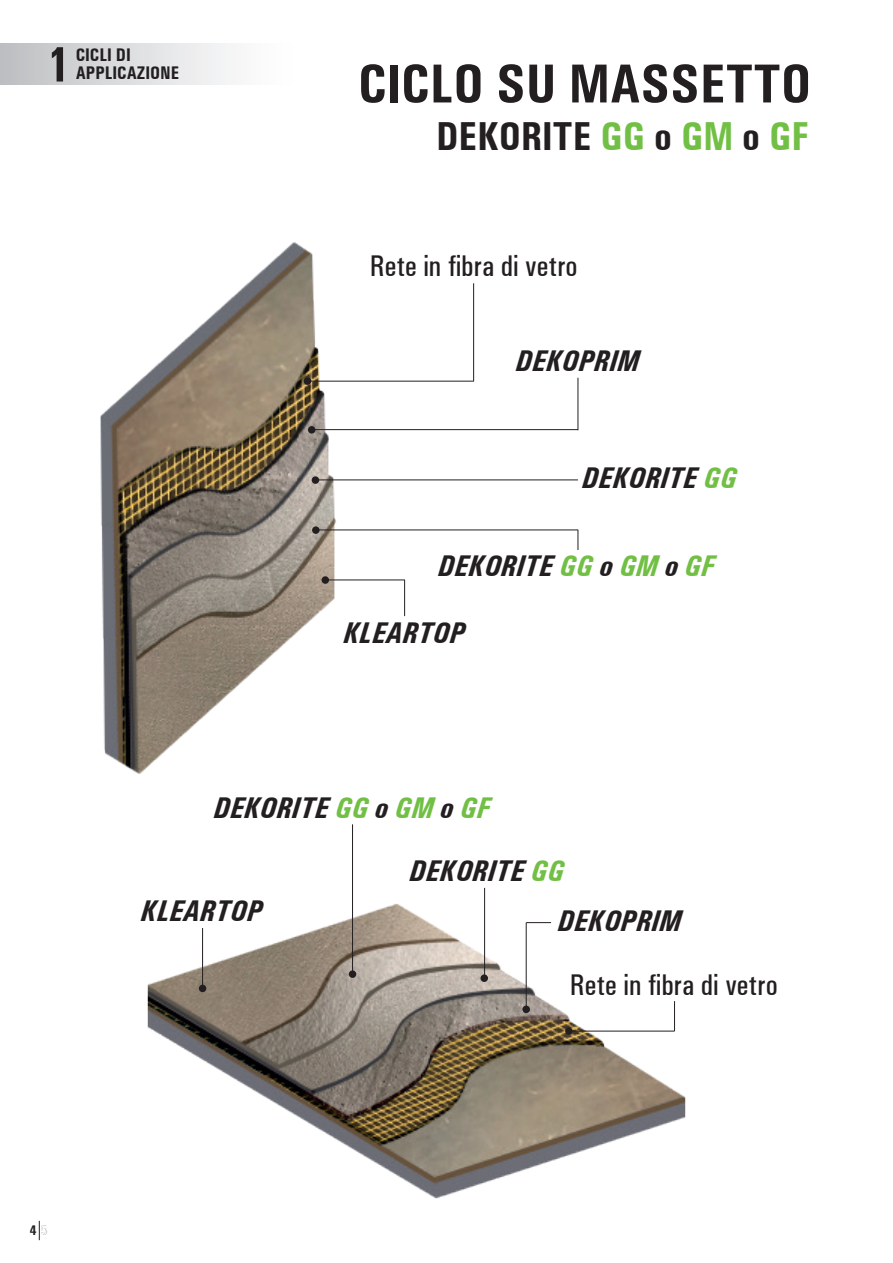
<style>
.page{position:relative;width:893px;height:1263px;background:#fff}
.page>*{position:absolute;margin:0;border:0;box-sizing:border-box;transform-origin:0 0}
.t1{font:700 condensed 55.5px "Univers";color:#231f20}
.t2{font:700 condensed 50.25px "Univers";color:#231f20}
.t3{font:700 condensed 40.5px "Univers";color:#231f20}
.t4{font:italic 700 condensed 30px "Univers";color:#231f20}
.t5{font:500 condensed 30px "Univers";color:#231f20}
.t6{font:700 condensed 18.3px/18px "Univers";color:#231f20}
.t7{font:700 condensed 13.95px "Univers";color:#231f20}
.s1{color:#71bf44}
.s2{font-weight:500}
</style>
<div class="page">
<img style="left:147px;top:887px;width:539px;height:312px">
<img style="left:100px;top:242px;width:409px;height:532px">
<hr style="left:312px;top:429px;width:266px;height:1px;background:#231f20">
<hr style="left:325px;top:579px;width:80px;height:1px;background:#231f20">
<hr style="left:308px;top:381px;width:166px;height:1px;background:#231f20">
<hr style="left:404px;top:580px;width:1px;height:36px;background:#231f20">
<hr style="left:473px;top:283px;width:1px;height:98px;background:#231f20">
<svg style="left:577px;top:530px;width:1px;height:20px"></svg>
<hr style="left:577px;top:378px;width:1px;height:52px;background:#231f20">
<div style="left:308px;top:426px;width:7px;height:8px;background:#231f20;border-radius:50%"></div>
<hr style="left:316px;top:529px;width:262px;height:1px;background:#231f20">
<div style="left:312px;top:526px;width:8px;height:8px;background:#231f20;border-radius:50%"></div>
<hr style="left:316px;top:479px;width:262px;height:1px;background:#231f20">
<div style="left:312px;top:476px;width:7px;height:8px;background:#231f20;border-radius:50%"></div>
<div style="left:304px;top:377px;width:7px;height:8px;background:#231f20;border-radius:50%"></div>
<div style="left:322px;top:576px;width:7px;height:8px;background:#231f20;border-radius:50%"></div>
<div style="left:199px;top:985px;width:7px;height:7px;background:#231f20;border-radius:50%"></div>
<div style="left:349px;top:970px;width:7px;height:8px;background:#231f20;border-radius:50%"></div>
<div style="left:480px;top:974px;width:8px;height:8px;background:#231f20;border-radius:50%"></div>
<div style="left:522px;top:1006px;width:8px;height:7px;background:#231f20;border-radius:50%"></div>
<div style="left:565px;top:1027px;width:8px;height:8px;background:#231f20;border-radius:50%"></div>
<hr style="left:526px;top:922px;width:1px;height:87px;background:#231f20">
<svg style="left:526px;top:922px;width:25px;height:1px"></svg>
<hr style="left:352px;top:824px;width:1px;height:149px;background:#231f20">
<hr style="left:674px;top:1001px;width:1px;height:30px;background:#231f20">
<hr style="left:569px;top:1031px;width:105px;height:1px;background:#231f20">
<hr style="left:484px;top:888px;width:1px;height:90px;background:#231f20">
<hr style="left:202px;top:928px;width:1px;height:60px;background:#231f20">
<div style="left:0;top:43px;width:298px;height:41px;background:linear-gradient(to right,#bfc0c3,#fff)"></div>
<svg style="left:39px;top:1221px;width:1px;height:19px"></svg>
<h2 class="t2" style="left:46px;top:34px;width:26px">1</h2>
<p class="t6" style="left:76px;top:45px;width:105px">CICLI DI<br>APPLICAZIONE</p>
<h1 class="t1" style="left:358px;top:50px;width:455px">CICLO SU MASSETTO</h1>
<h3 class="t3" style="left:436px;top:112px;width:375px">DEKORITE <span class="s1">GG</span> o <span class="s1">GM</span> o <span class="s1">GF</span></h3>
<p class="t5" style="left:370px;top:248px;width:209px">Rete in fibra di vetro</p>
<p class="t4" style="left:516px;top:342px;width:125px">DEKOPRIM</p>
<p class="t4" style="left:582px;top:459px;width:156px">DEKORITE <span class="s1">GG</span></p>
<p class="t4" style="left:438px;top:548px;width:278px">DEKORITE <span class="s1">GG</span> o <span class="s1">GM</span> o <span class="s1">GF</span></p>
<p class="t4" style="left:344px;top:614px;width:123px">KLEARTOP</p>
<p class="t4" style="left:214px;top:790px;width:278px">DEKORITE <span class="s1">GG</span> o <span class="s1">GM</span> o <span class="s1">GF</span></p>
<p class="t4" style="left:410px;top:852px;width:156px">DEKORITE <span class="s1">GG</span></p>
<p class="t4" style="left:141px;top:893px;width:123px">KLEARTOP</p>
<p class="t4" style="left:558px;top:902px;width:125px">DEKOPRIM</p>
<p class="t7" style="left:30px;top:1222px;width:19px">4 <span class="s2">5</span></p>
<p class="t5" style="left:570px;top:966px;width:209px">Rete in fibra di vetro</p>
</div>
